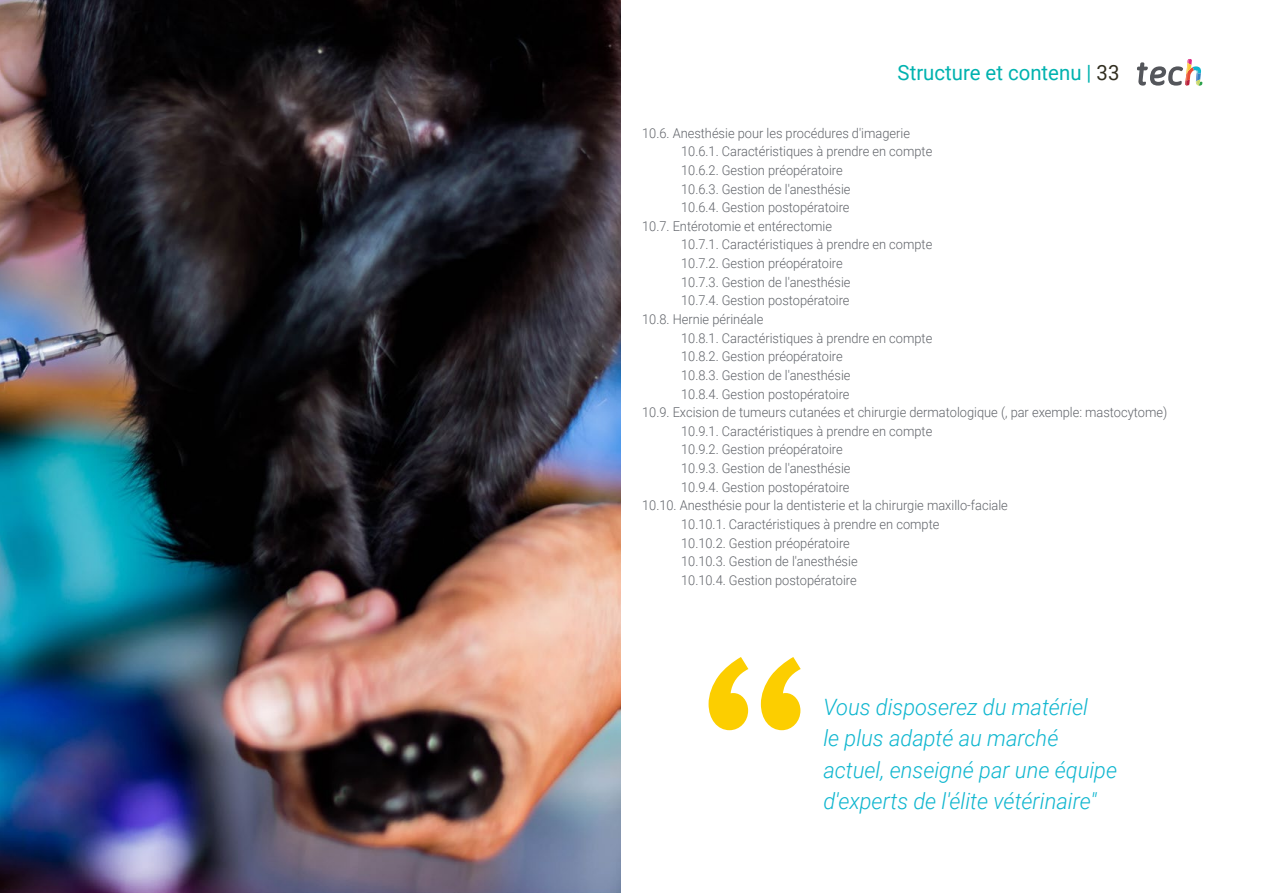
<style>
.page{position:relative;width:1263px;height:893px;background:#fff}
.page>*{position:absolute;margin:0;border:0;box-sizing:border-box;transform-origin:0 0}
.t1{font:italic 300 22.5px/31.5px "Roboto";color:#0fb6cf}
.t2{font:21px "Roboto";color:#00b2af}
.t3{font:300 13.5px "Roboto";color:#61646a;scale:.95 1}
.s1{color:#312e20}
</style>
<div class="page">
<img style="left:0;top:0;width:621px;height:893px">
<svg style="left:708px;top:657px;width:93px;height:73px"></svg>
<svg style="left:1137px;top:59px;width:65px;height:27px"></svg>
<h2 class="t2" style="left:898px;top:57px;width:223px">Structure et contenu | <span class="s1">33</span></h2>
<p class="t3" style="left:642px;top:123px;width:283px">10.6. Anesthésie pour les procédures d'imagerie</p>
<p class="t3" style="left:681px;top:142px;width:266px">10.6.1. Caractéristiques à prendre en compte</p>
<p class="t3" style="left:681px;top:161px;width:172px">10.6.2. Gestion préopératoire</p>
<p class="t3" style="left:681px;top:179px;width:180px">10.6.3. Gestion de l'anesthésie</p>
<p class="t3" style="left:681px;top:198px;width:179px">10.6.4. Gestion postopératoire</p>
<p class="t3" style="left:642px;top:217px;width:201px">10.7. Entérotomie et entérectomie</p>
<p class="t3" style="left:681px;top:235px;width:266px">10.7.1. Caractéristiques à prendre en compte</p>
<p class="t3" style="left:681px;top:254px;width:172px">10.7.2. Gestion préopératoire</p>
<p class="t3" style="left:681px;top:272px;width:180px">10.7.3. Gestion de l'anesthésie</p>
<p class="t3" style="left:681px;top:291px;width:179px">10.7.4. Gestion postopératoire</p>
<p class="t3" style="left:642px;top:310px;width:129px">10.8. Hernie périnéale</p>
<p class="t3" style="left:681px;top:328px;width:266px">10.8.1. Caractéristiques à prendre en compte</p>
<p class="t3" style="left:681px;top:347px;width:172px">10.8.2. Gestion préopératoire</p>
<p class="t3" style="left:681px;top:366px;width:180px">10.8.3. Gestion de l'anesthésie</p>
<p class="t3" style="left:681px;top:384px;width:179px">10.8.4. Gestion postopératoire</p>
<p class="t3" style="left:642px;top:403px;width:554px">10.9. Excision de tumeurs cutanées et chirurgie dermatologique (, par exemple: mastocytome)</p>
<p class="t3" style="left:681px;top:422px;width:266px">10.9.1. Caractéristiques à prendre en compte</p>
<p class="t3" style="left:681px;top:440px;width:172px">10.9.2. Gestion préopératoire</p>
<p class="t3" style="left:681px;top:459px;width:180px">10.9.3. Gestion de l'anesthésie</p>
<p class="t3" style="left:681px;top:477px;width:179px">10.9.4. Gestion postopératoire</p>
<p class="t3" style="left:642px;top:496px;width:387px">10.10. Anesthésie pour la dentisterie et la chirurgie maxillo-faciale</p>
<p class="t3" style="left:681px;top:515px;width:273px">10.10.1. Caractéristiques à prendre en compte</p>
<p class="t3" style="left:681px;top:533px;width:179px">10.10.2. Gestion préopératoire</p>
<p class="t3" style="left:681px;top:552px;width:187px">10.10.3. Gestion de l'anesthésie</p>
<p class="t3" style="left:681px;top:571px;width:186px">10.10.4. Gestion postopératoire</p>
<h1 class="t1" style="left:823px;top:690px;width:295px">Vous disposerez du matériel<br>le plus adapté au marché actuel, enseigné par une équipe d'experts de l'élite vétérinaire"</h1>
</div>
